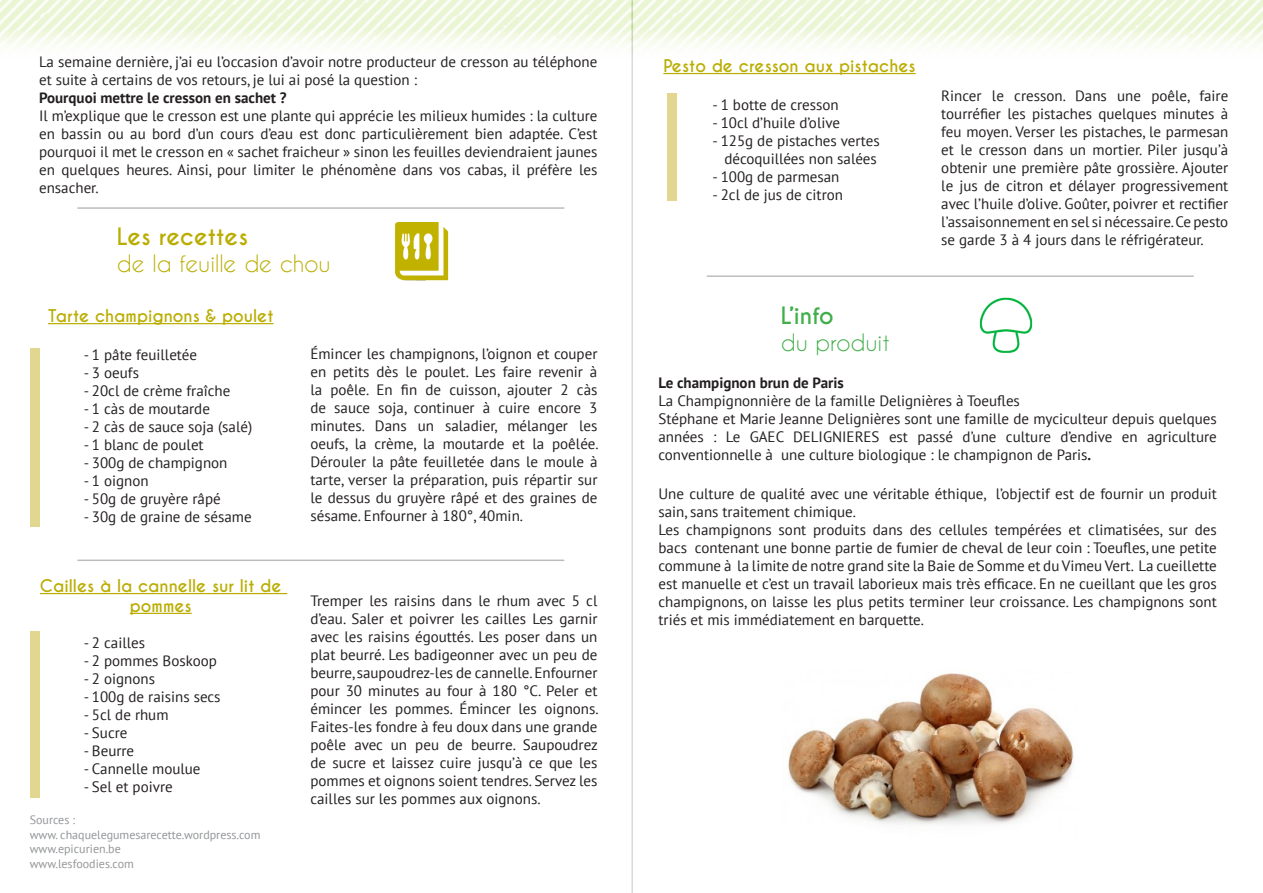
<style>
.page{position:relative;width:1263px;height:893px;background:#fff}
.page>*{position:absolute;margin:0;border:0;box-sizing:border-box;transform-origin:0 0}
.t1{font:22.5px/27px "Caviar Dreams";color:#baad01}
.t2{font:22.5px "Caviar Dreams";color:#40ae49}
.t3{font:700 22.5px "Caviar Dreams";color:#40ae49}
.t4{font:700 16.5px/19.8px "Caviar Dreams";color:#baad01;text-align:center}
.t5{font:15px/18px "PT Sans";color:#231f20;text-align:justify}
.t6{font:700 15px "PT Sans";color:#231f20}
.t7{font:12px "PT Sans";color:#939598}
.s1{font-weight:700}
</style>
<div class="page">
<hr style="left:631px;top:0;width:2px;height:893px;background:#231f20">
<img style="left:979px;top:297px;width:54px;height:56px">
<img style="left:395px;top:223px;width:54px;height:58px">
<hr style="left:48px;top:323px;width:225px;height:1px;background:#baad01">
<hr style="left:663px;top:73px;width:253px;height:1px;background:#baad01">
<hr style="left:77px;top:560px;width:487px;height:1px;background:#231f20">
<hr style="left:40px;top:593px;width:247px;height:1px;background:#baad01">
<hr style="left:130px;top:613px;width:62px;height:1px;background:#baad01">
<hr style="left:707px;top:275px;width:487px;height:2px;background:#231f20">
<hr style="left:77px;top:207px;width:487px;height:2px;background:#231f20">
<div style="left:30px;top:348px;width:9px;height:179px;background:#e1d791"></div>
<div style="left:30px;top:631px;width:9px;height:167px;background:#e1d791"></div>
<img style="left:0;top:0;width:1263px;height:64px">
<div style="left:667px;top:93px;width:9px;height:107px;background:#e1d791"></div>
<img style="left:788px;top:673px;width:286px;height:152px">
<p class="t5" style="left:39px;top:52px;width:560px">La semaine dernière, j’ai eu l’occasion d’avoir notre producteur de cresson au téléphone et suite à certains de vos retours, je lui ai posé la question :</p>
<p class="t6" style="left:39px;top:87px;width:249px">Pourquoi mettre le cresson en sachet ?</p>
<p class="t5" style="left:39px;top:106px;width:560px">Il m’explique que le cresson est une plante qui apprécie les milieux humides : la culture en bassin ou au bord d’un cours d’eau est donc particulièrement bien adaptée. C’est pourquoi il met le cresson en « sachet fraicheur » sinon les feuilles deviendraient jaunes en quelques heures. Ainsi, pour limiter le phénomène dans vos cabas, il préfère les ensacher.</p>
<p class="t1" style="left:117px;top:223px;width:215px"><span class="s1">Les recettes<br></span>de la feuille de chou</p>
<p class="t4" style="left:48px;top:306px;width:227px">Tarte champignons &amp; poulet</p>
<p class="t5" style="left:84px;top:345px;width:115px">- 1 pâte feuilletée</p>
<p class="t5" style="left:84px;top:363px;width:57px">- 3 oeufs</p>
<p class="t5" style="left:84px;top:381px;width:148px">- 20cl de crème fraîche</p>
<p class="t5" style="left:84px;top:399px;width:128px">- 1 càs de moutarde</p>
<p class="t5" style="left:84px;top:417px;width:170px">- 2 càs de sauce soja (salé)</p>
<p class="t5" style="left:84px;top:435px;width:121px">- 1 blanc de poulet</p>
<p class="t5" style="left:84px;top:453px;width:145px">- 300g de champignon</p>
<p class="t5" style="left:84px;top:471px;width:66px">- 1 oignon</p>
<p class="t5" style="left:84px;top:489px;width:138px">- 50g de gruyère râpé</p>
<p class="t5" style="left:84px;top:507px;width:169px">- 30g de graine de sésame</p>
<p class="t5" style="left:310px;top:345px;width:290px">Émincer les champignons, l’oignon et couper en petits dès le poulet. Les faire revenir à la poêle. En fin de cuisson, ajouter 2 càs de sauce soja, continuer à cuire encore 3 minutes. Dans un saladier, mélanger les oeufs, la crème, la moutarde et la poêlée.<br>Dérouler la pâte feuilletée dans le moule à tarte, verser la préparation, puis répartir sur le dessus du gruyère râpé et des graines de sésame. Enfourner à 180°, 40min.</p>
<p class="t4" style="left:40px;top:576px;width:243px">Cailles à la cannelle sur lit de pommes</p>
<p class="t5" style="left:84px;top:633px;width:63px">- 2 cailles</p>
<p class="t5" style="left:84px;top:651px;width:135px">- 2 pommes Boskoop</p>
<p class="t5" style="left:84px;top:669px;width:73px">- 2 oignons</p>
<p class="t5" style="left:84px;top:687px;width:138px">- 100g de raisins secs</p>
<p class="t5" style="left:84px;top:705px;width:86px">- 5cl de rhum</p>
<p class="t5" style="left:84px;top:723px;width:45px">- Sucre</p>
<p class="t5" style="left:84px;top:741px;width:52px">- Beurre</p>
<p class="t5" style="left:84px;top:759px;width:118px">- Cannelle moulue</p>
<p class="t5" style="left:84px;top:777px;width:91px">- Sel et poivre</p>
<p class="t7" style="left:30px;top:812px;width:47px">Sources :</p>
<p class="t7" style="left:30px;top:827px;width:232px">www. chaquelegumesarecette.wordpress.com</p>
<p class="t7" style="left:30px;top:841px;width:93px">www.epicurien.be</p>
<p class="t7" style="left:30px;top:856px;width:106px">www.lesfoodies.com</p>
<p class="t5" style="left:310px;top:591px;width:290px">Tremper les raisins dans le rhum avec 5 cl d’eau. Saler et poivrer les cailles Les garnir avec les raisins égouttés. Les poser dans un plat beurré. Les badigeonner avec un peu de beurre, saupoudrez-les de cannelle. Enfourner pour 30 minutes au four à 180 °C. Peler et émincer les pommes. Émincer les oignons.<br>Faites-les fondre à feu doux dans une grande poêle avec un peu de beurre. Saupoudrez de sucre et laissez cuire jusqu’à ce que les pommes et oignons soient tendres. Servez les cailles sur les pommes aux oignons.</p>
<p class="t4" style="left:663px;top:56px;width:254px">Pesto de cresson aux pistaches</p>
<p class="t5" style="left:712px;top:95px;width:128px">- 1 botte de cresson</p>
<p class="t5" style="left:712px;top:113px;width:129px">- 10cl d’huile d’olive</p>
<p class="t5" style="left:712px;top:131px;width:169px">- 125g de pistaches vertes</p>
<p class="t5" style="left:724px;top:149px;width:154px">décoquillées non salées</p>
<p class="t5" style="left:712px;top:167px;width:128px">- 100g de parmesan</p>
<p class="t5" style="left:712px;top:185px;width:132px">- 2cl de jus de citron</p>
<p class="t5" style="left:941px;top:86px;width:289px">Rincer le cresson. Dans une poêle, faire tourréfier les pistaches quelques minutes à feu moyen. Verser les pistaches, le parmesan et le cresson dans un mortier. Piler jusqu’à obtenir une première pâte grossière. Ajouter le jus de citron et délayer progressivement avec l’huile d’olive. Goûter, poivrer et rectifier l’assaisonnement en sel si nécessaire. Ce pesto se garde 3 à 4 jours dans le réfrigérateur.</p>
<p class="t3" style="left:781px;top:302px;width:54px">L’info</p>
<p class="t2" style="left:781px;top:329px;width:110px">du produit</p>
<p class="t6" style="left:658px;top:372px;width:187px">Le champignon brun de Paris</p>
<p class="t5" style="left:658px;top:391px;width:363px">La Champignonnière de la famille Delignières à Toeufles</p>
<p class="t5" style="left:658px;top:409px;width:560px">Stéphane et Marie Jeanne Delignières sont une famille de myciculteur depuis quelques années : Le GAEC DELIGNIERES est passé d’une culture d’endive en agriculture conventionnelle à une culture biologique : le champignon de Paris<span class="s1">.</span></p>
<p class="t5" style="left:658px;top:484px;width:560px">Une culture de qualité avec une véritable éthique, l’objectif est de fournir un produit sain, sans traitement chimique.</p>
<p class="t5" style="left:658px;top:520px;width:560px">Les champignons sont produits dans des cellules tempérées et climatisées, sur des bacs contenant une bonne partie de fumier de cheval de leur coin : Toeufles, une petite commune à la limite de notre grand site la Baie de Somme et du Vimeu Vert. La cueillette est manuelle et c’est un travail laborieux mais très efficace. En ne cueillant que les gros champignons, on laisse les plus petits terminer leur croissance. Les champignons sont triés et mis immédiatement en barquette.</p>
</div>
